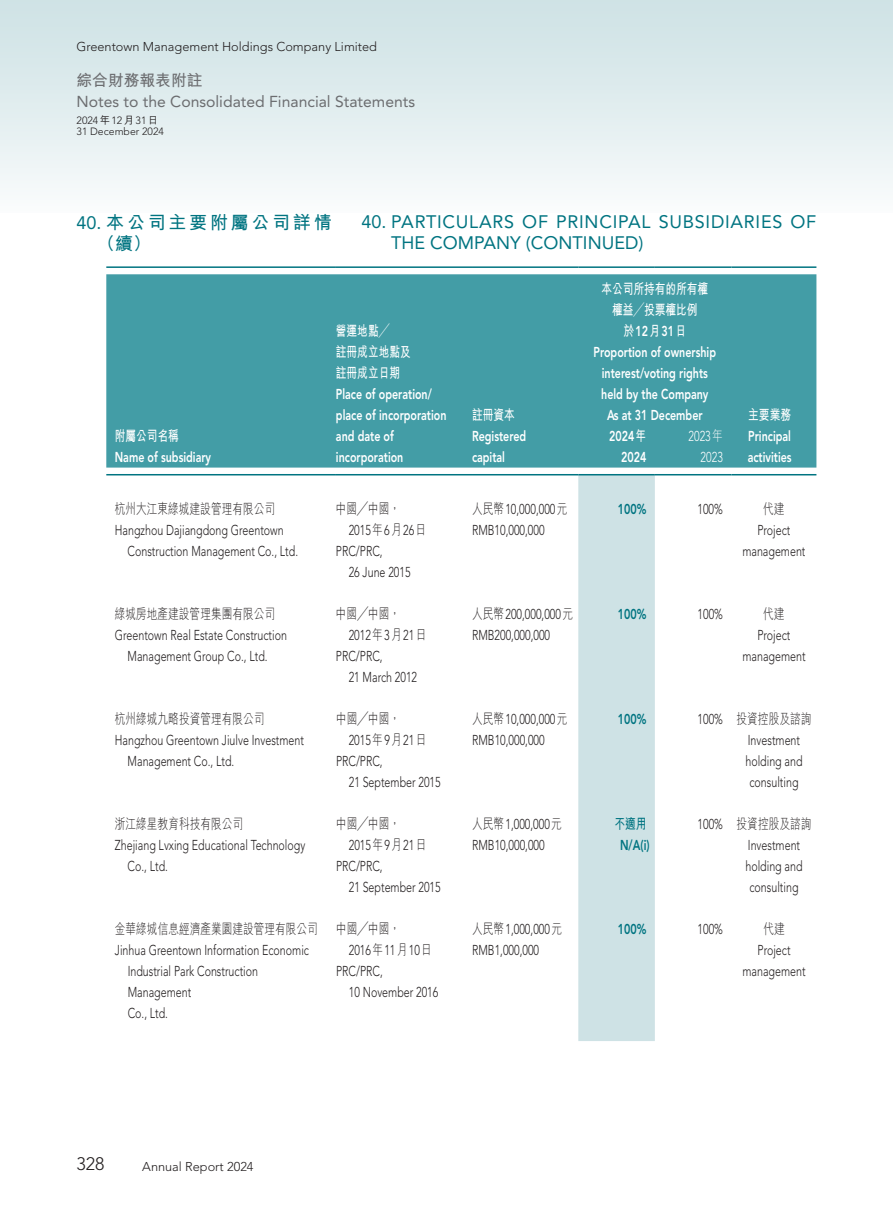
<style>
.page{position:relative;width:893px;height:1212px;background:#fff}
.page>*{position:absolute;margin:0;border:0;box-sizing:border-box;transform-origin:0 0}
.t1{font:18px/21px "Avenir LT Pro";letter-spacing:.04em;color:#007481}
.t2{font:700 18px/21px "M Hei HK";letter-spacing:.15em;color:#007481}
.t3{font:300 18px "Avenir LT Pro";color:#231f20}
.t4{font:15.75px "Avenir LT Pro";color:#6c6d70}
.t5{font:700 15.75px "M Hei HK";color:#6c6d70}
.t6{font:300 14.25px/21px "Avenir LT Pro";color:#231f20;scale:.75 1}
.t7{font:800 14.25px/21px "Avenir LT Pro";color:#fff;scale:.75 1}
.t8{font:300 14.25px "M Hei HK";color:#231f20;scale:.75 1}
.t9{font:700 14.25px/21px "M Hei HK";color:#fff;scale:.75 1}
.t10{font:800 14.25px "Avenir LT Pro";color:#007481;scale:.75 1}
.t11{font:300 14.25px/21px "Avenir LT Pro";color:#fff;text-align:right;scale:.75 1}
.t12{font:700 14.25px "M Hei HK";color:#007481;scale:.75 1}
.t13{font:300 12.75px "Avenir LT Pro";color:#231f20}
.t14{font:300 10.5px/11.6px "Avenir LT Pro";color:#231f20}
.s1{font-family:"M Hei HK";font-weight:500}
.s2{font-family:"Avenir LT Pro";font-weight:400}
.s3{font-family:"M Hei HK"}
.s4{font-family:"M Hei HK";font-weight:700}
.s5{font-family:"Avenir LT Pro"}
</style>
<div class="page">
<div style="left:0;top:0;width:893px;height:213px;background:linear-gradient(to bottom,#cce1e4,#f9fbfb)"></div>
<div style="left:106px;top:274px;width:710px;height:194px;background:#439da6"></div>
<div style="left:578px;top:475px;width:77px;height:566px;background:#cee2e5"></div>
<hr style="left:106px;top:266px;width:230px;height:2px;background:#007481">
<hr style="left:336px;top:266px;width:136px;height:2px;background:#007481">
<hr style="left:472px;top:266px;width:106px;height:2px;background:#007481">
<hr style="left:578px;top:266px;width:77px;height:2px;background:#007481">
<hr style="left:655px;top:266px;width:76px;height:2px;background:#007481">
<hr style="left:731px;top:266px;width:85px;height:2px;background:#007481">
<hr style="left:106px;top:474px;width:230px;height:1px;background:#007481">
<hr style="left:336px;top:474px;width:136px;height:1px;background:#007481">
<hr style="left:472px;top:474px;width:106px;height:1px;background:#007481">
<hr style="left:578px;top:474px;width:77px;height:1px;background:#007481">
<hr style="left:655px;top:474px;width:76px;height:1px;background:#007481">
<hr style="left:731px;top:474px;width:85px;height:1px;background:#007481">
<p class="t13" style="left:77px;top:39px;width:302px">Greentown Management Holdings Company Limited</p>
<p class="t5" style="left:77px;top:69px;width:128px">綜合財務報表附註</p>
<p class="t4" style="left:77px;top:92px;width:340px">Notes to the Consolidated Financial Statements</p>
<p class="t14" style="left:77px;top:114px;width:89px">2024<span class="s1">年</span>12<span class="s1">月</span>31<span class="s1">日<br></span>31 December 2024</p>
<p class="t2" style="left:97px;top:210px;width:236px;text-indent:-21px"><span class="s2">40.</span> 本公司主要附屬公司詳情（續）</p>
<p class="t1" style="left:391px;top:211px;width:426px;text-indent:-30px">40. PARTICULARS OF PRINCIPAL SUBSIDIARIES OF<br>THE COMPANY (CONTINUED)</p>
<p class="t9" style="left:115px;top:424px;width:87px">附屬公司名稱</p>
<p class="t7" style="left:115px;top:446px;width:130px">Name of subsidiary</p>
<p class="t8" style="left:115px;top:499px;width:215px">杭州大江東綠城建設管理有限公司</p>
<p class="t6" style="left:128px;top:520px;width:229px;text-indent:-13px">Hangzhou Dajiangdong Greentown<br>Construction Management Co., Ltd.</p>
<p class="t8" style="left:115px;top:604px;width:215px">綠城房地產建設管理集團有限公司</p>
<p class="t6" style="left:115px;top:625px;width:231px;text-align:center">Greentown Real Estate Construction<br>Management Group Co., Ltd.</p>
<p class="t8" style="left:115px;top:709px;width:201px">杭州綠城九略投資管理有限公司</p>
<p class="t6" style="left:128px;top:730px;width:237px;text-indent:-13px">Hangzhou Greentown Jiulve Investment<br>Management Co., Ltd.</p>
<p class="t8" style="left:115px;top:814px;width:172px">浙江綠星教育科技有限公司</p>
<p class="t6" style="left:128px;top:835px;width:238px;text-indent:-13px">Zhejiang Lvxing Educational Technology<br>Co., Ltd.</p>
<p class="t8" style="left:115px;top:919px;width:272px">金華綠城信息經濟產業園建設管理有限公司</p>
<p class="t6" style="left:128px;top:940px;width:243px;text-indent:-13px">Jinhua Greentown Information Economic<br>Industrial Park Construction<br>Management<br>Co., Ltd.</p>
<p class="t9" style="left:336px;top:319px;width:101px">營運地點╱<br>註冊成立地點及註冊成立日期</p>
<p class="t7" style="left:336px;top:383px;width:149px">Place of operation/ place of incorporation and date of incorporation</p>
<p class="t8" style="left:336px;top:499px;width:87px">中國╱中國，</p>
<p class="t6" style="left:336px;top:520px;width:122px;text-indent:13px">2015<span class="s3">年</span>6<span class="s3">月</span>26<span class="s3">日<br></span>PRC/PRC,</p>
<p class="t6" style="left:349px;top:562px;width:84px">26 June 2015</p>
<p class="t8" style="left:336px;top:604px;width:87px">中國╱中國，</p>
<p class="t6" style="left:336px;top:625px;width:122px;text-indent:13px">2012<span class="s3">年</span>3<span class="s3">月</span>21<span class="s3">日<br></span>PRC/PRC,</p>
<p class="t6" style="left:349px;top:667px;width:93px">21 March 2012</p>
<p class="t8" style="left:336px;top:709px;width:87px">中國╱中國，</p>
<p class="t6" style="left:336px;top:730px;width:122px;text-indent:13px">2015<span class="s3">年</span>9<span class="s3">月</span>21<span class="s3">日<br></span>PRC/PRC,</p>
<p class="t6" style="left:349px;top:772px;width:124px">21 September 2015</p>
<p class="t8" style="left:336px;top:814px;width:87px">中國╱中國，</p>
<p class="t6" style="left:336px;top:835px;width:122px;text-indent:13px">2015<span class="s3">年</span>9<span class="s3">月</span>21<span class="s3">日<br></span>PRC/PRC,</p>
<p class="t6" style="left:349px;top:877px;width:124px">21 September 2015</p>
<p class="t8" style="left:336px;top:919px;width:87px">中國╱中國，</p>
<p class="t6" style="left:336px;top:940px;width:129px;text-indent:13px">2016<span class="s3">年</span>11<span class="s3">月</span>10<span class="s3">日<br></span>PRC/PRC,</p>
<p class="t6" style="left:349px;top:982px;width:121px">10 November 2016</p>
<p class="t9" style="left:472px;top:403px;width:58px">註冊資本</p>
<p class="t7" style="left:472px;top:425px;width:74px">Registered capital</p>
<p class="t9" style="left:601px;top:277px;width:144px;text-align:center">本公司所持有的所有權權益╱投票權比例</p>
<p class="t7" style="left:594px;top:320px;width:165px;text-align:center"><span class="s4">於</span>12<span class="s4">月</span>31<span class="s4">日<br></span>Proportion of ownership interest/voting rights held by the Company<br>As at 31 December</p>
<p class="t7" style="left:609px;top:425px;width:51px;text-align:right">2024<span class="s4">年<br></span>2024</p>
<p class="t11" style="left:689px;top:425px;width:47px">2023<span class="s3">年<br></span>2023</p>
<p class="t9" style="left:748px;top:403px;width:58px">主要業務</p>
<p class="t7" style="left:748px;top:425px;width:60px">Principal activities</p>
<p class="t6" style="left:472px;top:499px;width:129px"><span class="s3">人民幣</span>10,000,000<span class="s3">元<br></span>RMB10,000,000</p>
<p class="t10" style="left:618px;top:501px;width:40px">100%</p>
<p class="t6" style="left:697px;top:499px;width:35px">100%</p>
<p class="t8" style="left:763px;top:499px;width:30px">代建</p>
<p class="t6" style="left:742px;top:520px;width:86px;text-align:center">Project management</p>
<p class="t6" style="left:472px;top:604px;width:136px"><span class="s3">人民幣</span>200,000,000<span class="s3">元<br></span>RMB200,000,000</p>
<p class="t10" style="left:618px;top:606px;width:40px">100%</p>
<p class="t6" style="left:698px;top:604px;width:35px">100%</p>
<p class="t8" style="left:763px;top:604px;width:30px">代建</p>
<p class="t6" style="left:742px;top:625px;width:86px;text-align:center">Project management</p>
<p class="t6" style="left:472px;top:709px;width:129px"><span class="s3">人民幣</span>10,000,000<span class="s3">元<br></span>RMB10,000,000</p>
<p class="t10" style="left:618px;top:711px;width:40px">100%</p>
<p class="t8" style="left:698px;top:709px;width:153px"><span class="s5">100%</span> 投資控股及諮詢</p>
<p class="t6" style="left:745px;top:730px;width:78px">Investment holding and consulting</p>
<p class="t6" style="left:472px;top:814px;width:121px"><span class="s3">人民幣</span>1,000,000<span class="s3">元<br></span>RMB10,000,000</p>
<p class="t12" style="left:614px;top:814px;width:44px">不適用</p>
<p class="t10" style="left:620px;top:837px;width:41px">N/A(i)</p>
<p class="t8" style="left:698px;top:814px;width:153px"><span class="s5">100%</span> 投資控股及諮詢</p>
<p class="t6" style="left:745px;top:835px;width:78px">Investment holding and consulting</p>
<p class="t6" style="left:472px;top:919px;width:121px"><span class="s3">人民幣</span>1,000,000<span class="s3">元<br></span>RMB1,000,000</p>
<p class="t10" style="left:618px;top:921px;width:40px">100%</p>
<p class="t6" style="left:698px;top:919px;width:35px">100%</p>
<p class="t8" style="left:763px;top:919px;width:30px">代建</p>
<p class="t6" style="left:742px;top:940px;width:86px;text-align:center">Project management</p>
<p class="t3" style="left:77px;top:1153px;width:30px">328</p>
<p class="t13" style="left:142px;top:1159px;width:113px">Annual Report 2024</p>
</div>
